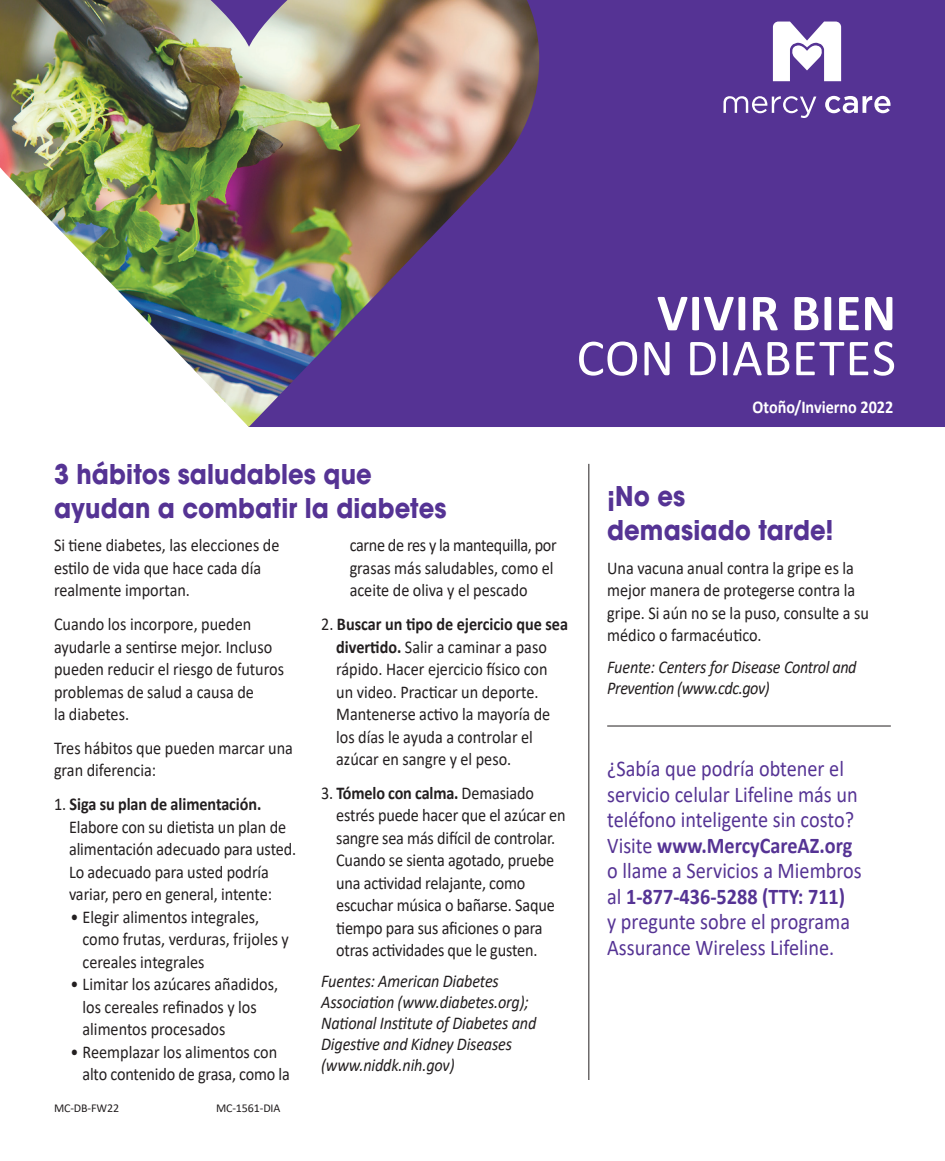
<style>
.page{position:relative;width:945px;height:1161px;background:#fff}
.page>*{position:absolute;margin:0;border:0;box-sizing:border-box;transform-origin:0 0}
.t1{font:52.5px/45px "Calibri";letter-spacing:.01em;color:#fff;text-align:right}
.t2{font:700 27px/33.8px "ITC Avant Garde Std";letter-spacing:.005em;color:#553394;scale:.9 1}
.SP_12pt_CTA___MC{font:22.5px/25.5px "Calibri";color:#553394;scale:.9 1}
.SP__12pt_BODY_MAIN{font:18px/22.5px "Calibri";color:#231f20;scale:.9 1}
.SP_12pt_Legal_discla{font:italic 18px/21px "Calibri";letter-spacing:-.01em;color:#231f20;scale:.9 1}
.SP_12pt_Source___MC{font:italic 18px/21px "Calibri";letter-spacing:-.025em;color:#231f20;scale:.9 1}
.t3{font:700 18px "Calibri";letter-spacing:-.005em;color:#fff;scale:.9 1}
.t4{font:12px "Calibri";letter-spacing:-.01em;color:#231f20}
.s1{font-weight:700}
</style>
<div class="page">
<hr style="left:607px;top:726px;width:284px;height:1px;background:#231f20">
<div style="left:541px;top:0;width:404px;height:427px;background:#553394"></div>
<img style="left:0;top:0;width:541px;height:427px">
<svg style="left:825px;top:96px;width:66px;height:17px"></svg>
<svg style="left:724px;top:96px;width:92px;height:22px"></svg>
<svg style="left:773px;top:22px;width:68px;height:59px"></svg>
<hr style="left:588px;top:464px;width:1px;height:616px;background:#231f20">
<h1 class="t1" style="left:577px;top:289px;width:321px"><span class="s1">VIVIR BIEN<br></span>CON DIABETES</h1>
<p class="t3" style="left:752px;top:394px;width:158px">Otoño/Invierno 2022</p>
<h2 class="t2" style="left:54px;top:457px;width:438px">3 hábitos saludables que ayudan a combatir la diabetes</h2>
<p class="SP__12pt_BODY_MAIN" style="left:54px;top:534px;width:252px">Si tiene diabetes, las elecciones de estilo de vida que hace cada día realmente importan.</p>
<p class="SP__12pt_BODY_MAIN" style="left:54px;top:612px;width:257px">Cuando los incorpore, pueden ayudarle a sentirse mejor. Incluso pueden reducir el riesgo de futuros problemas de salud a causa de<br>la diabetes.</p>
<p class="SP__12pt_BODY_MAIN" style="left:54px;top:736px;width:267px">Tres hábitos que pueden marcar una gran diferencia:</p>
<p class="SP__12pt_BODY_MAIN" style="left:69px;top:792px;width:254px;text-indent:-15px">1. <span class="s1">Siga su plan de alimentación.<br></span>Elabore con su dietista un plan de alimentación adecuado para usted.<br>Lo adecuado para usted podría variar, pero en general, intente:</p>
<p class="SP__12pt_BODY_MAIN" style="left:82px;top:905px;width:231px;text-indent:-12px">• Elegir alimentos integrales, como frutas, verduras, frijoles y cereales integrales</p>
<p class="SP__12pt_BODY_MAIN" style="left:82px;top:972px;width:219px;text-indent:-12px">• Limitar los azúcares añadidos, los cereales refinados y los alimentos procesados</p>
<p class="SP__12pt_BODY_MAIN" style="left:83px;top:1040px;width:232px;text-indent:-12px">• Reemplazar los alimentos con alto contenido de grasa, como la</p>
<p class="SP__12pt_BODY_MAIN" style="left:350px;top:534px;width:232px">carne de res y la mantequilla, por grasas más saludables, como el aceite de oliva y el pescado</p>
<p class="SP__12pt_BODY_MAIN" style="left:336px;top:612px;width:259px;text-indent:-15px">2. <span class="s1">Buscar un tipo de ejercicio que sea divertido.</span> Salir a caminar a paso rápido. Hacer ejercicio físico con un video. Practicar un deporte.<br>Mantenerse activo la mayoría de los días le ayuda a controlar el azúcar en sangre y el peso.</p>
<p class="SP__12pt_BODY_MAIN" style="left:336px;top:781px;width:257px;text-indent:-15px">3. <span class="s1">Tómelo con calma.</span> Demasiado estrés puede hacer que el azúcar en sangre sea más difícil de controlar.<br>Cuando se sienta agotado, pruebe una actividad relajante, como escuchar música o bañarse. Saque tiempo para sus aficiones o para otras actividades que le gusten.</p>
<p class="SP_12pt_Legal_discla" style="left:321px;top:970px;width:241px">Fuentes: American Diabetes<br>Association (www.diabetes.org);<br>National Institute of Diabetes and<br>Digestive and Kidney Diseases (www.niddk.nih.gov)</p>
<p class="t4" style="left:54px;top:1100px;width:67px">MC-DB-FW22</p>
<p class="t4" style="left:216px;top:1100px;width:66px">MC-1561-DIA</p>
<h3 class="t2" style="left:607px;top:479px;width:253px">¡No es demasiado tarde!</h3>
<p class="SP__12pt_BODY_MAIN" style="left:607px;top:556px;width:292px">Una vacuna anual contra la gripe es la mejor manera de protegerse contra la gripe. Si aún no se la puso, consulte a su médico o farmacéutico.</p>
<p class="SP_12pt_Source___MC" style="left:607px;top:655px;width:279px">Fuente: Centers for Disease Control and<br>Prevention (www.cdc.gov)</p>
<p class="SP_12pt_CTA___MC" style="left:607px;top:755px;width:284px">¿Sabía que podría obtener el servicio celular Lifeline más un teléfono inteligente sin costo?<br>Visite <span class="s1">www.MercyCareAZ.org </span>o llame a Servicios a Miembros al <span class="s1">1-877-436-5288 (TTY: 711)<br></span>y pregunte sobre el programa<br>Assurance Wireless Lifeline.</p>
</div>
